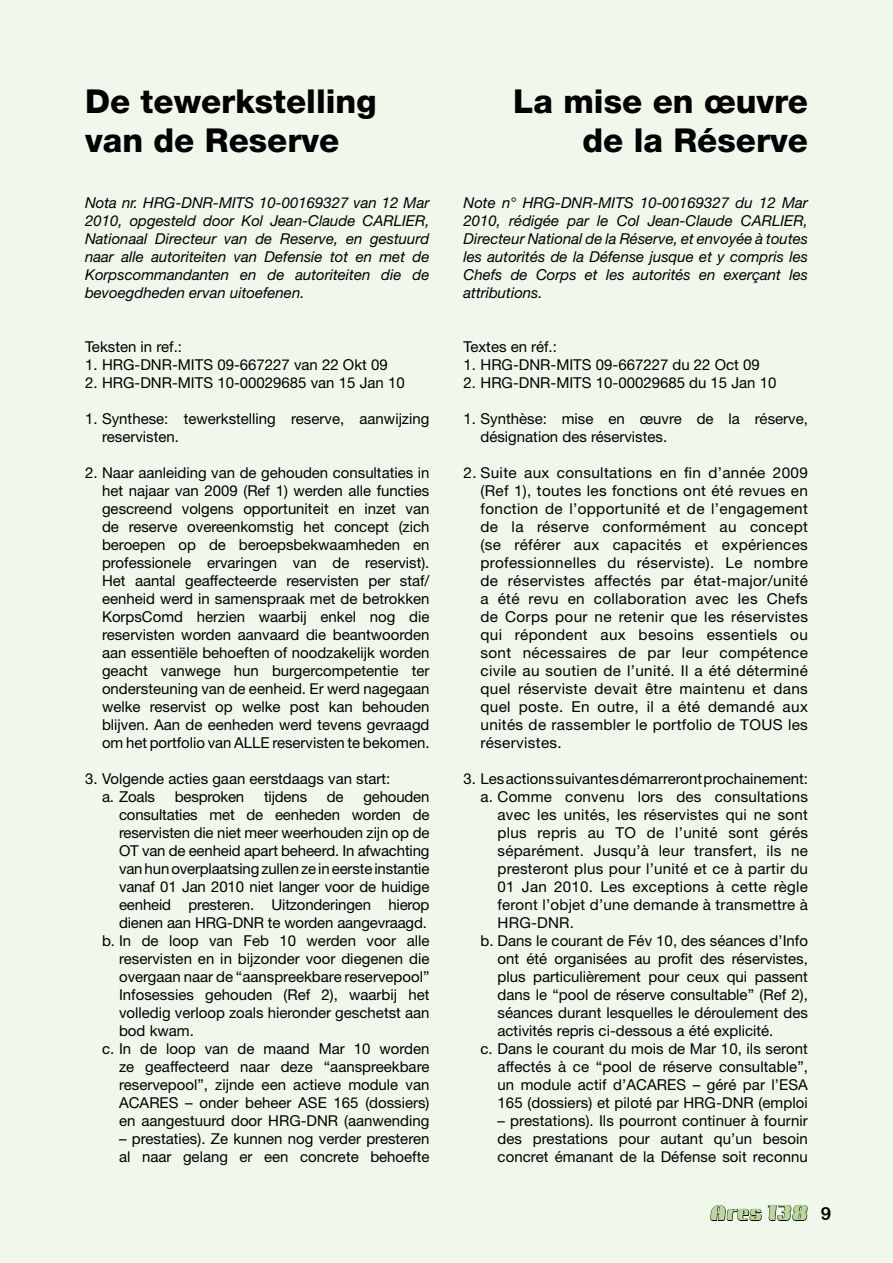
<style>
.page{position:relative;width:893px;height:1263px;background:#f0f7eb}
.page>*{position:absolute;margin:0;border:0;box-sizing:border-box;transform-origin:0 0}
.t1{font:800 33px/39.6px "Helvetica Neue LT Std";color:#000;text-align:right}
.t2{font:800 18px "Camellia";color:#b9d79d}
.t3{font:15px/18px "Helvetica Neue LT Std";color:#000}
.t4{font:italic 15px/18px "Helvetica Neue LT Std";color:#000;text-align:justify}
.s1{font-family:"Arial Rounded MT Bold";font-weight:400;color:#000}
</style>
<div class="page">
<svg style="left:710px;top:1205px;width:98px;height:16px"></svg>
<h1 class="t1" style="left:85px;top:81px;width:293px;text-align:left">De tewerkstelling van de Reserve</h1>
<p class="t4" style="left:85px;top:193px;width:346px">Nota nr. HRG-DNR-MITS 10-00169327 van 12 Mar 2010, opgesteld door Kol Jean-Claude CARLIER, Nationaal Directeur van de Reserve, en gestuurd naar alle autoriteiten van Defensie tot en met de Korpscommandanten en de autoriteiten die de bevoegdheden ervan uitoefenen.</p>
<p class="t3" style="left:85px;top:337px;width:98px">Teksten in ref.:</p>
<p class="t3" style="left:85px;top:355px;width:304px">1. HRG-DNR-MITS 09-667227 van 22 Okt 09</p>
<p class="t3" style="left:85px;top:373px;width:321px">2. HRG-DNR-MITS 10-00029685 van 15 Jan 10</p>
<p class="t3" style="left:102px;top:409px;width:329px;text-indent:-17px">1. Synthese: tewerkstelling reserve, aanwijzing reservisten.</p>
<p class="t3" style="left:102px;top:463px;width:329px;text-align:justify;text-indent:-17px">2. Naar aanleiding van de gehouden consultaties in het najaar van 2009 (Ref 1) werden alle functies gescreend volgens opportuniteit en inzet van de reserve overeenkomstig het concept (zich beroepen op de beroepsbekwaamheden en professionele ervaringen van de reservist).<br>Het aantal geaffecteerde reservisten per staf/ eenheid werd in samenspraak met de betrokken KorpsComd herzien waarbij enkel nog die reservisten worden aanvaard die beantwoorden aan essentiële behoeften of noodzakelijk worden geacht vanwege hun burgercompetentie ter ondersteuning van de eenheid. Er werd nagegaan welke reservist op welke post kan behouden blijven. Aan de eenheden werd tevens gevraagd om het portfolio van ALLE reservisten te bekomen.</p>
<p class="t3" style="left:102px;top:769px;width:290px;text-indent:-17px">3. Volgende acties gaan eerstdaags van start: a. Zoals</p>
<p class="t3" style="left:175px;top:787px;width:71px">besproken</p>
<p class="t3" style="left:264px;top:787px;width:45px">tijdens</p>
<p class="t3" style="left:327px;top:787px;width:18px">de</p>
<p class="t3" style="left:363px;top:787px;width:68px">gehouden</p>
<p class="t3" style="left:119px;top:805px;width:312px">consultaties met de eenheden worden de</p>
<p class="t3" style="left:119px;top:823px;width:312px">reservisten die niet meer weerhouden zijn op de</p>
<p class="t3" style="left:119px;top:841px;width:312px">OT van de eenheid apart beheerd. In afwachting</p>
<p class="t3" style="left:119px;top:859px;width:312px">van hun overplaatsing zullen ze in eerste instantie</p>
<p class="t3" style="left:119px;top:877px;width:312px">vanaf 01 Jan 2010 niet langer voor de huidige</p>
<p class="t3" style="left:119px;top:895px;width:312px">eenheid presteren. Uitzonderingen hierop</p>
<p class="t3" style="left:119px;top:913px;width:309px">dienen aan HRG-DNR te worden aangevraagd.</p>
<p class="t3" style="left:102px;top:931px;width:329px">b. In de loop van Feb 10 werden voor alle</p>
<p class="t3" style="left:119px;top:949px;width:312px">reservisten en in bijzonder voor diegenen die</p>
<p class="t3" style="left:119px;top:967px;width:312px">overgaan naar de “aanspreekbare reservepool”</p>
<p class="t3" style="left:119px;top:985px;width:312px">Infosessies gehouden (Ref 2), waarbij het</p>
<p class="t3" style="left:119px;top:1003px;width:312px">volledig verloop zoals hieronder geschetst aan</p>
<p class="t3" style="left:119px;top:1021px;width:76px">bod kwam.</p>
<p class="t3" style="left:102px;top:1039px;width:329px">c. In de loop van de maand Mar 10 worden</p>
<p class="t3" style="left:119px;top:1057px;width:312px">ze geaffecteerd naar deze “aanspreekbare</p>
<p class="t3" style="left:119px;top:1075px;width:312px">reservepool”, zijnde een actieve module van</p>
<p class="t3" style="left:119px;top:1093px;width:312px">ACARES – onder beheer ASE 165 (dossiers)</p>
<p class="t3" style="left:119px;top:1111px;width:312px">en aangestuurd door HRG-DNR (aanwending</p>
<p class="t3" style="left:119px;top:1129px;width:312px">– prestaties). Ze kunnen nog verder presteren al naar gelang er een concrete behoefte</p>
<h1 class="t1" style="left:513px;top:81px;width:296px">La mise en œuvre de la Réserve</h1>
<p class="t4" style="left:463px;top:193px;width:346px">Note n° HRG-DNR-MITS 10-00169327 du 12 Mar 2010, rédigée par le Col Jean-Claude CARLIER, Directeur National de la Réserve, et envoyée à toutes les autorités de la Défense jusque et y compris les Chefs de Corps et les autorités en exerçant les attributions.</p>
<p class="t3" style="left:463px;top:337px;width:95px">Textes en réf.:</p>
<p class="t3" style="left:463px;top:355px;width:298px">1. HRG-DNR-MITS 09-667227 du 22 Oct 09</p>
<p class="t3" style="left:463px;top:373px;width:314px">2. HRG-DNR-MITS 10-00029685 du 15 Jan 10</p>
<p class="t3" style="left:480px;top:409px;width:329px;text-indent:-17px">1. Synthèse: mise en œuvre de la réserve, désignation des réservistes.</p>
<p class="t3" style="left:480px;top:463px;width:329px;text-align:justify;text-indent:-17px">2. Suite aux consultations en fin d’année 2009 (Ref 1), toutes les fonctions ont été revues en fonction de l’opportunité et de l’engagement de la réserve conformément au concept (se référer aux capacités et expériences professionnelles du réserviste). Le nombre de réservistes affectés par état-major/unité a été revu en collaboration avec les Chefs de Corps pour ne retenir que les réservistes qui répondent aux besoins essentiels ou sont nécessaires de par leur compétence civile au soutien de l’unité. Il a été déterminé quel réserviste devait être maintenu et dans quel poste. En outre, il a été demandé aux unités de rassembler le portfolio de TOUS les réservistes.</p>
<p class="t3" style="left:463px;top:769px;width:346px">3. Les actions suivantes démarreront prochainement:</p>
<p class="t3" style="left:480px;top:787px;width:329px">a. Comme convenu lors des consultations</p>
<p class="t3" style="left:497px;top:805px;width:312px">avec les unités, les réservistes qui ne sont</p>
<p class="t3" style="left:497px;top:823px;width:312px">plus repris au TO de l’unité sont gérés</p>
<p class="t3" style="left:497px;top:841px;width:312px">séparément. Jusqu’à leur transfert, ils ne</p>
<p class="t3" style="left:497px;top:859px;width:312px">presteront plus pour l’unité et ce à partir du</p>
<p class="t3" style="left:497px;top:877px;width:312px">01 Jan 2010. Les exceptions à cette règle</p>
<p class="t3" style="left:497px;top:895px;width:312px">feront l’objet d’une demande à transmettre à</p>
<p class="t3" style="left:497px;top:913px;width:78px">HRG-DNR.</p>
<p class="t3" style="left:480px;top:931px;width:329px">b. Dans le courant de Fév 10, des séances d’Info</p>
<p class="t3" style="left:497px;top:949px;width:312px">ont été organisées au profit des réservistes,</p>
<p class="t3" style="left:497px;top:967px;width:312px">plus particulièrement pour ceux qui passent</p>
<p class="t3" style="left:497px;top:985px;width:312px">dans le “pool de réserve consultable” (Ref 2),</p>
<p class="t3" style="left:497px;top:1003px;width:312px">séances durant lesquelles le déroulement des</p>
<p class="t3" style="left:497px;top:1021px;width:277px">activités repris ci-dessous a été explicité.</p>
<p class="t3" style="left:480px;top:1039px;width:329px">c. Dans le courant du mois de Mar 10, ils seront</p>
<p class="t3" style="left:497px;top:1057px;width:312px">affectés à ce “pool de réserve consultable”,</p>
<p class="t3" style="left:497px;top:1075px;width:312px">un module actif d’ACARES – géré par l’ESA</p>
<p class="t3" style="left:497px;top:1093px;width:312px">165 (dossiers) et piloté par HRG-DNR (emploi</p>
<p class="t3" style="left:497px;top:1111px;width:312px;text-align:justify">– prestations). Ils pourront continuer à fournir des prestations pour autant qu’un besoin concret émanant de la Défense soit reconnu</p>
<p class="t2" style="left:710px;top:1204px;width:123px">Ares 138 <span class="s1">9</span></p>
</div>
